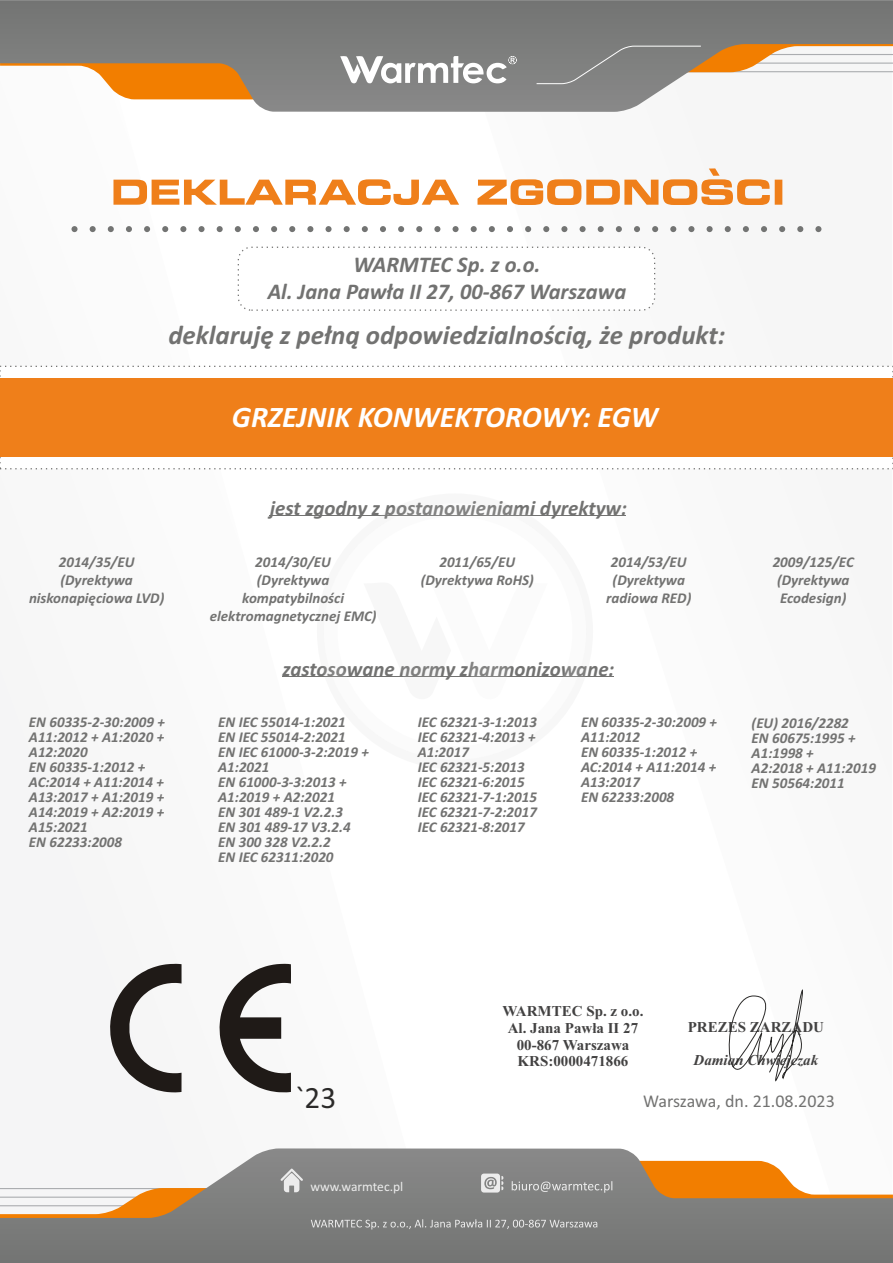
<style>
.page{position:relative;width:893px;height:1263px;background:#fff}
.page>*{position:absolute;margin:0;border:0;box-sizing:border-box;transform-origin:0 0}
.t1{font:31.35px "Calibri";color:#2b2a29}
.t2{font:italic 700 30px "Calibri";color:#fff}
.t3{font:italic 700 27px "Calibri";color:#727271}
.t4{font:italic 700 22.5px/27px "Calibri";color:#727271;text-align:center}
.t5{font:italic 700 20.85px "Calibri";color:#727271}
.t6{font:18px "Calibri";color:#727271}
.t7{font:italic 700 15px/15px "Calibri";color:#727271}
.t8{font:700 15px/16.6px "Times New Roman";color:#434242;text-align:center}
.t9{font:italic 700 15px "Times New Roman";color:#434242}
.t10{font:13.5px "Calibri";color:#ececec}
</style>
<div class="page">
<svg style="left:0;top:1148px;width:893px;height:115px"></svg>
<svg style="left:311px;top:1219px;width:286px;height:10px;background:#929292"></svg>
<svg style="left:512px;top:1181px;width:100px;height:12px"></svg>
<svg style="left:481px;top:1173px;width:22px;height:19px"></svg>
<svg style="left:280px;top:1168px;width:23px;height:24px"></svg>
<hr style="left:269px;top:515px;width:357px;height:1px;background:#727271">
<hr style="left:282px;top:676px;width:331px;height:1px;background:#727271">
<svg style="left:728px;top:989px;width:75px;height:93px"></svg>
<svg style="left:71px;top:226px;width:750px;height:6px"></svg>
<svg style="left:0;top:365px;width:893px;height:105px"></svg>
<div style="left:0;top:378px;width:893px;height:79px;background:#ef7f1a"></div>
<div style="left:238px;top:247px;width:417px;height:64px;background:#fff;border:1px dashed #727271;border-radius:13px"></div>
<svg style="left:113px;top:168px;width:669px;height:37px"></svg>
<svg style="left:219px;top:964px;width:72px;height:128px"></svg>
<svg style="left:110px;top:964px;width:72px;height:128px"></svg>
<svg style="left:0;top:0;width:893px;height:112px"></svg>
<svg style="left:536px;top:45px;width:166px;height:39px;background:#888886"></svg>
<svg style="left:340px;top:55px;width:177px;height:29px"></svg>
<h3 class="t4" style="left:268px;top:253px;width:360px">WARMTEC Sp. z o.o.<br>Al. Jana Pawła II 27, 00-867 Warszawa</h3>
<h3 class="t3" style="left:168px;top:324px;width:558px">deklaruję z pełną odpowiedzialnością, że produkt:</h3>
<h2 class="t2" style="left:232px;top:404px;width:427px">GRZEJNIK KONWEKTOROWY: EGW</h2>
<h3 class="t5" style="left:270px;top:499px;width:358px">jest zgodny z postanowieniami dyrektyw:</h3>
<p class="t7" style="left:29px;top:554px;width:137px;line-height:18px;text-align:center">2014/35/EU (Dyrektywa niskonapięciowa LVD)</p>
<p class="t7" style="left:210px;top:554px;width:168px;line-height:18px;text-align:center">2014/30/EU<br>(Dyrektywa kompatybilności elektromagnetycznej EMC)</p>
<p class="t7" style="left:606px;top:554px;width:87px;line-height:18px;text-align:center">2014/53/EU (Dyrektywa radiowa RED)</p>
<p class="t7" style="left:421px;top:554px;width:114px;line-height:18px;text-align:center">2011/65/EU (Dyrektywa RoHS)</p>
<p class="t7" style="left:773px;top:554px;width:83px;line-height:18px">2009/125/EC (Dyrektywa<br>Ecodesign)</p>
<h3 class="t5" style="left:282px;top:660px;width:333px">zastosowane normy zharmonizowane:</h3>
<p class="t7" style="left:418px;top:715px;width:121px">IEC 62321-3-1:2013<br>IEC 62321-4:2013 +<br>A1:2017<br>IEC 62321-5:2013<br>IEC 62321-6:2015<br>IEC 62321-7-1:2015<br>IEC 62321-7-2:2017<br>IEC 62321-8:2017</p>
<p class="t7" style="left:752px;top:717px;width:126px">(EU) 2016/2282<br>EN 60675:1995 +<br>A1:1998 +<br>A2:2018 + A11:2019<br>EN 50564:2011</p>
<p class="t7" style="left:29px;top:715px;width:137px">EN 60335-2-30:2009 +<br>A11:2012 + A1:2020 +<br>A12:2020<br>EN 60335-1:2012 +<br>AC:2014 + A11:2014 +<br>A13:2017 + A1:2019 +<br>A14:2019 + A2:2019 +<br>A15:2021<br>EN 62233:2008</p>
<p class="t7" style="left:218px;top:715px;width:152px">EN IEC 55014-1:2021<br>EN IEC 55014-2:2021<br>EN IEC 61000-3-2:2019 +<br>A1:2021<br>EN 61000-3-3:2013 +<br>A1:2019 + A2:2021<br>EN 301 489-1 V2.2.3<br>EN 301 489-17 V3.2.4<br>EN 300 328 V2.2.2<br>EN IEC 62311:2020</p>
<p class="t7" style="left:581px;top:715px;width:137px">EN 60335-2-30:2009 +<br>A11:2012<br>EN 60335-1:2012 +<br>AC:2014 + A11:2014 +<br>A13:2017<br>EN 62233:2008</p>
<h1 class="t1" style="left:295px;top:1085px;width:42px">`23</h1>
<p class="t10" style="left:310px;top:1180px;width:94px">www.warmtec.pl</p>
<p class="t8" style="left:503px;top:1004px;width:142px">WARMTEC Sp. z o.o.<br>Al. Jana Pawła II 27<br>00-867 Warszawa<br>KRS:0000471866</p>
<p class="t8" style="left:688px;top:1020px;width:138px">PREZES ZARZĄDU</p>
<p class="t9" style="left:694px;top:1055px;width:126px">Damian Chwiejczak</p>
<p class="t6" style="left:643px;top:1094px;width:193px">Warszawa, dn. 21.08.2023</p>
</div>
